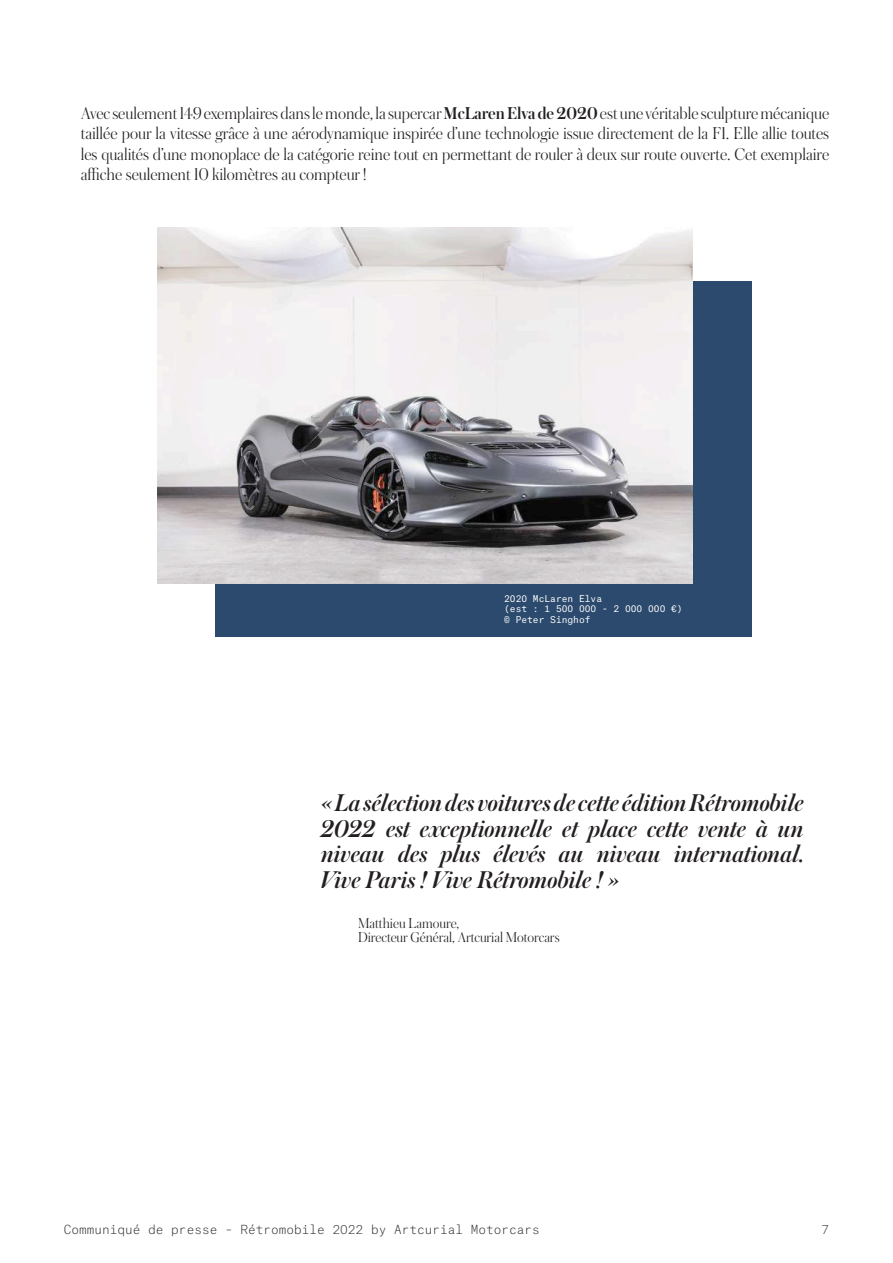
<style>
.page{position:relative;width:893px;height:1263px;background:#fff}
.page>*{position:absolute;margin:0;border:0;box-sizing:border-box;transform-origin:0 0}
.t1{font:italic 500 25.5px/25.5px "Austin Artcurial";color:#231f20;text-align:justify}
.t2{font:300 18px/20.2px "Austin Artcurial";color:#231f20;text-align:justify}
.t3{font:300 15px/14.2px "Austin Artcurial";color:#231f20}
.t4{font:100 12px "Atlas Typewriter";color:#231f20}
.t5{font:9px/10.8px "Atlas Typewriter";color:#fff}
.s1{font-weight:500}
</style>
<div class="page">
<div style="left:216px;top:281px;width:536px;height:356px;background:#2b4a6d"></div>
<img style="left:157px;top:228px;width:535px;height:356px">
<p class="t2" style="left:81px;top:103px;width:750px">Avec seulement 149 exemplaires dans le monde, la supercar <span class="s1">McLaren Elva de 2020</span> est une véritable sculpture mécanique taillée pour la vitesse grâce à une aérodynamique inspirée d’une technologie issue directement de la F1. Elle allie toutes les qualités d’une monoplace de la catégorie reine tout en permettant de rouler à deux sur route ouverte. Cet exemplaire affiche seulement 10 kilomètres au compteur !</p>
<p class="t5" style="left:504px;top:592px;width:180px">2020 McLaren Elva<br>(est : 1 500 000 - 2 000 000 €) © Peter Singhof</p>
<h1 class="t1" style="left:321px;top:789px;width:484px">« La sélection des voitures de cette édition Rétromobile 2022 est exceptionnelle et place cette vente à un niveau des plus élevés au niveau international.<br>Vive Paris ! Vive Rétromobile ! »</h1>
<p class="t3" style="left:358px;top:915px;width:203px">Matthieu Lamoure,<br>Directeur Général, Artcurial Motorcars</p>
<p class="t4" style="left:64px;top:1219px;width:478px">Communiqué de presse – Rétromobile 2022 by Artcurial Motorcars</p>
<p class="t4" style="left:821px;top:1219px;width:9px">7</p>
</div>
